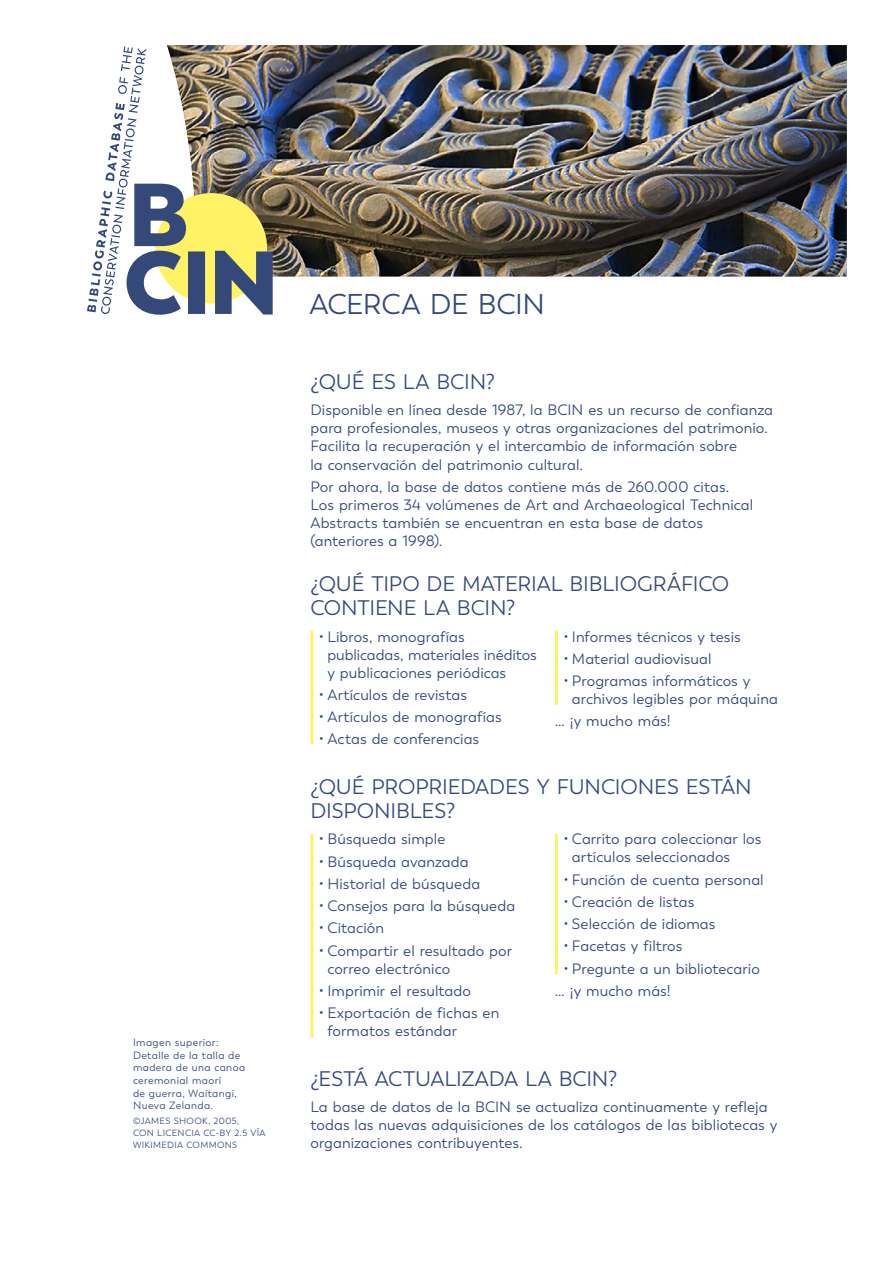
<style>
.page{position:relative;width:893px;height:1263px;background:#fff}
.page>*{position:absolute;margin:0;border:0;box-sizing:border-box;transform-origin:0 0}
.t1{font:28.5px "Trenda";letter-spacing:-.02em;color:#34487a}
.t2{font:21px/24px "Trenda";letter-spacing:-.005em;color:#34487a}
.t3{font:15px/18px "Trenda";letter-spacing:.005em;color:#34487a}
.t4{font:10.5px/12.6px "Trenda";letter-spacing:.035em;color:#34487a}
.t5{font:9px/12px "Trenda";letter-spacing:.035em;color:#34487a}
</style>
<div class="page">
<img style="left:167px;top:45px;width:680px;height:232px">
<hr style="left:555px;top:630px;width:3px;height:75px;background:#fff265">
<hr style="left:555px;top:834px;width:3px;height:140px;background:#fff265">
<hr style="left:310px;top:630px;width:3px;height:114px;background:#fff265">
<hr style="left:310px;top:834px;width:3px;height:203px;background:#fff265">
<img style="left:87px;top:46px;width:186px;height:269px">
<p class="t4" style="left:133px;top:1036px;width:114px">Imagen superior:<br>Detalle de la talla de madera de una canoa ceremonial maorí<br>de guerra, Waitangi,<br>Nueva Zelanda.</p>
<p class="t5" style="left:133px;top:1115px;width:134px">©JAMES SHOOK, 2005,<br>CON LICENCIA CC-BY 2.5 VÍA<br>WIKIMEDIA COMMONS</p>
<h1 class="t1" style="left:309px;top:287px;width:237px">ACERCA DE BCIN</h1>
<h2 class="t2" style="left:310px;top:370px;width:186px">¿QUÉ ES LA BCIN?</h2>
<p class="t3" style="left:310px;top:401px;width:464px">Disponible en línea desde 1987, la BCIN es un recurso de confianza para profesionales, museos y otras organizaciones del patrimonio.<br>Facilita la recuperación y el intercambio de información sobre<br>la conservación del patrimonio cultural.</p>
<p class="t3" style="left:310px;top:478px;width:444px">Por ahora, la base de datos contiene más de 260.000 citas.<br>Los primeros 34 volúmenes de Art and Archaeological Technical Abstracts también se encuentran en esta base de datos (anteriores a 1998).</p>
<h2 class="t2" style="left:310px;top:572px;width:420px">¿QUÉ TIPO DE MATERIAL BIBLIOGRÁFICO<br>CONTIENE LA BCIN?</h2>
<p class="t3" style="left:327px;top:627px;width:211px;text-indent:-9px">• Libros, monografías publicadas, materiales inéditos y publicaciones periódicas</p>
<p class="t3" style="left:319px;top:686px;width:150px">• Artículos de revistas</p>
<p class="t3" style="left:319px;top:708px;width:184px">• Artículos de monografías</p>
<p class="t3" style="left:319px;top:730px;width:162px">• Actas de conferencias</p>
<p class="t3" style="left:563px;top:627px;width:179px">• Informes técnicos y tesis</p>
<p class="t3" style="left:563px;top:650px;width:150px">• Material audiovisual</p>
<p class="t3" style="left:572px;top:672px;width:208px;text-indent:-9px">• Programas informáticos y archivos legibles por máquina</p>
<p class="t3" style="left:555px;top:712px;width:117px">… ¡y mucho más!</p>
<h2 class="t2" style="left:310px;top:775px;width:443px">¿QUÉ PROPRIEDADES Y FUNCIONES ESTÁN<br>DISPONIBLES?</h2>
<p class="t3" style="left:319px;top:830px;width:128px">• Búsqueda simple</p>
<p class="t3" style="left:319px;top:853px;width:151px">• Búsqueda avanzada</p>
<p class="t3" style="left:319px;top:875px;width:163px">• Historial de búsqueda</p>
<p class="t3" style="left:319px;top:897px;width:198px">• Consejos para la búsqueda</p>
<p class="t3" style="left:319px;top:919px;width:67px">• Citación</p>
<p class="t3" style="left:327px;top:941px;width:186px;text-indent:-9px">• Compartir el resultado por correo electrónico</p>
<p class="t3" style="left:319px;top:982px;width:154px">• Imprimir el resultado</p>
<p class="t3" style="left:327px;top:1004px;width:173px;text-indent:-9px">• Exportación de fichas en formatos estándar</p>
<p class="t3" style="left:572px;top:830px;width:191px;text-indent:-9px">• Carrito para coleccionar los artículos seleccionados</p>
<p class="t3" style="left:563px;top:870px;width:202px">• Función de cuenta personal</p>
<p class="t3" style="left:563px;top:893px;width:133px">• Creación de listas</p>
<p class="t3" style="left:563px;top:915px;width:154px">• Selección de idiomas</p>
<p class="t3" style="left:563px;top:937px;width:121px">• Facetas y filtros</p>
<p class="t3" style="left:555px;top:957px;width:206px;line-height:22.2px;text-indent:9px">• Pregunte a un bibliotecario … ¡y mucho más!</p>
<h2 class="t2" style="left:310px;top:1067px;width:308px">¿ESTÁ ACTUALIZADA LA BCIN?</h2>
<p class="t3" style="left:310px;top:1098px;width:468px">La base de datos de la BCIN se actualiza continuamente y refleja todas las nuevas adquisiciones de los catálogos de las bibliotecas y organizaciones contribuyentes.</p>
</div>
